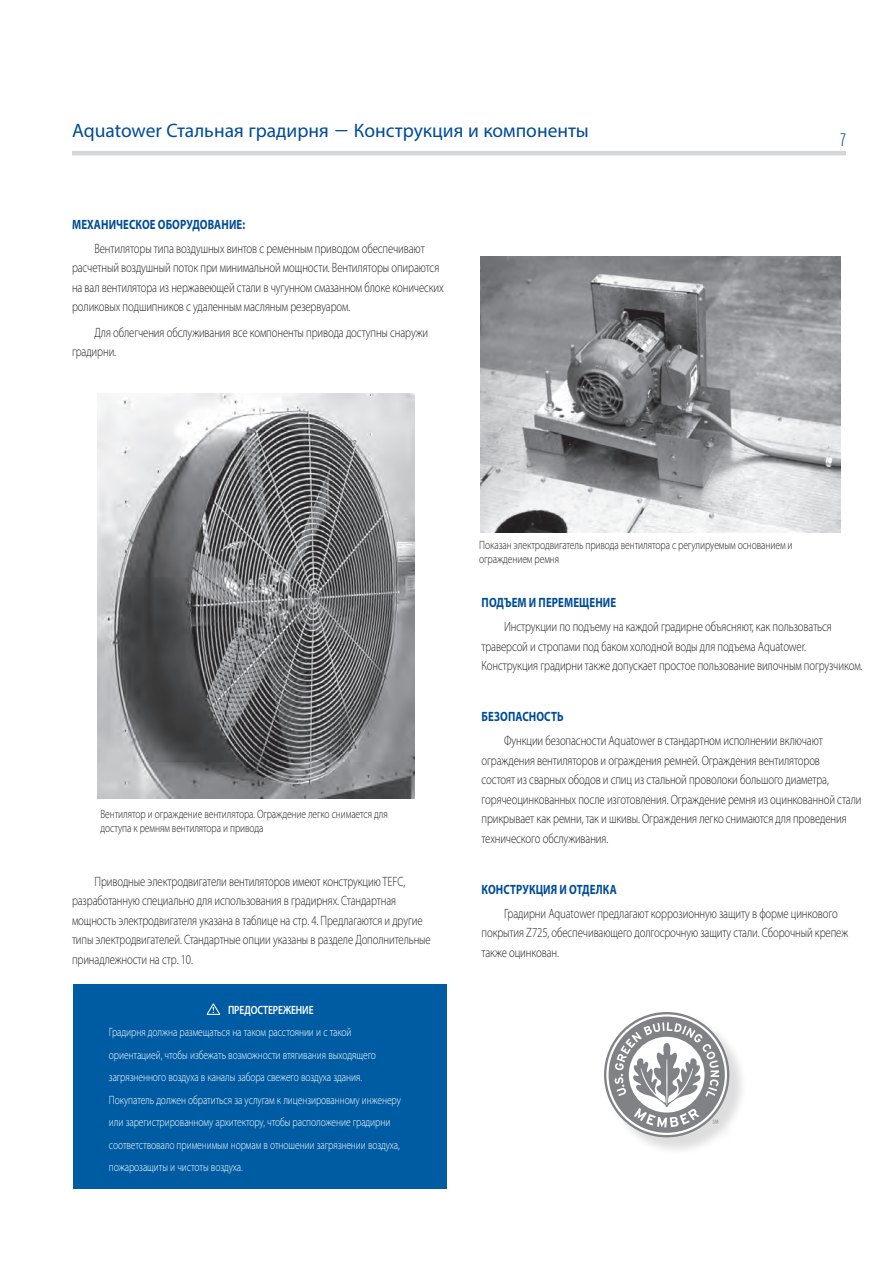
<style>
.page{position:relative;width:893px;height:1263px;background:#fff}
.page>*{position:absolute;margin:0;border:0;box-sizing:border-box;transform-origin:0 0}
.t1{font:19.5px "Myriad Pro";color:#004c97}
.t2{font:300 condensed 18px "Akzidenz Grotesk BE";color:#004c97}
.Body_text{font:300 13.5px/19.5px "Myriad Pro";letter-spacing:-.01em;color:#231f20;scale:.8 1}
.body{font:700 13.5px "Myriad Pro";letter-spacing:.01em;color:#004c97;scale:.8 1}
.t3{font:300 12px/22.5px "Myriad Pro";letter-spacing:-.01em;color:#fff;scale:.8 1}
.t4{font:300 12px/14.4px "Myriad Pro";letter-spacing:-.01em;color:#231f20;scale:.8 1}
.spec_value{font:600 12px "Myriad Pro";letter-spacing:-.01em;color:#fff;scale:.8 1}
.s1{font-family:"Akzidenz Grotesk BE";font-weight:300}
</style>
<div class="page">
<hr style="left:72px;top:151px;width:774px;height:4px;background:#d5d6d8">
<img style="left:480px;top:256px;width:360px;height:276px">
<img style="left:98px;top:394px;width:316px;height:405px">
<div style="left:606px;top:1014px;width:142px;height:142px;background:#231f20;opacity:.15"></div>
<svg style="left:604px;top:1012px;width:125px;height:125px"></svg>
<div style="left:73px;top:984px;width:373px;height:205px;background:#005ca2"></div>
<svg style="left:206px;top:1003px;width:15px;height:12px"></svg>
<h1 class="t1" style="left:72px;top:119px;width:518px">Aquatower Стальная градирня <span class="s1">—</span> Конструкция и компоненты</h1>
<p class="t2" style="left:840px;top:130px;width:8px">7</p>
<p class="body" style="left:72px;top:215px;width:218px">МЕХАНИЧЕСКОЕ ОБОРУДОВАНИЕ:</p>
<p class="Body_text" style="left:72px;top:238px;width:466px;text-indent:22px">Вентиляторы типа воздушных винтов с ременным приводом обеспечивают расчетный воздушный поток при минимальной мощности. Вентиляторы опираются на вал вентилятора из нержавеющей стали в чугунном смазанном блоке конических роликовых подшипников с удаленным масляным резервуаром.</p>
<p class="Body_text" style="left:72px;top:322px;width:447px;text-indent:22px">Для облегчения обслуживания все компоненты привода доступны снаружи градирни.</p>
<p class="t4" style="left:100px;top:807px;width:361px">Вентилятор и ограждение вентилятора. Ограждение легко снимается для доступа к ремням вентилятора и привода</p>
<p class="Body_text" style="left:72px;top:871px;width:450px;text-indent:22px">Приводные электродвигатели вентиляторов имеют конструкцию TEFC, разработанную специально для использования в градирнях. Стандартная мощность электродвигателя указана в таблице на стр. 4. Предлагаются и другие типы электродвигателей. Стандартные опции указаны в разделе Дополнительные принадлежности на стр. 10.</p>
<p class="spec_value" style="left:228px;top:1002px;width:108px">ПРЕДОСТЕРЕЖЕНИЕ</p>
<p class="t3" style="left:109px;top:1021px;width:366px">Градирня должна размещаться на таком расстоянии и с такой ориентацией, чтобы избежать возможности втягивания выходящего загрязненного воздуха в каналы забора свежего воздуха здания.<br>Покупатель должен обратиться за услугам к лицензированному инженеру или зарегистрированному архитектору, чтобы расположение градирни соответствовало применимым нормам в отношении загрязнении воздуха, пожарозащиты и чистоты воздуха.</p>
<p class="t4" style="left:479px;top:537px;width:393px">Показан электродвигатель привода вентилятора с регулируемым основанием и ограждением ремня</p>
<p class="body" style="left:482px;top:594px;width:170px">ПОДЪЕМ И ПЕРЕМЕЩЕНИЕ</p>
<p class="Body_text" style="left:482px;top:617px;width:478px;text-indent:22px">Инструкции по подъему на каждой градирне объясняют, как пользоваться траверсой и стропами под баком холодной воды для подъема Aquatower.<br>Конструкция градирни также допускает простое пользование вилочным погрузчиком.</p>
<p class="body" style="left:482px;top:708px;width:104px">БЕЗОПАСНОСТЬ</p>
<p class="Body_text" style="left:482px;top:731px;width:477px;text-indent:22px">Функции безопасности Aquatower в стандартном исполнении включают ограждения вентиляторов и ограждения ремней. Ограждения вентиляторов<br>состоят из сварных ободов и спиц из стальной проволоки большого диаметра, горячеоцинкованных после изготовления. Ограждение ремня из оцинкованной стали прикрывает как ремни, так и шкивы. Ограждения легко снимаются для проведения технического обслуживания.</p>
<p class="body" style="left:482px;top:880px;width:170px">КОНСТРУКЦИЯ И ОТДЕЛКА</p>
<p class="Body_text" style="left:482px;top:903px;width:460px;text-indent:22px">Градирни Aquatower предлагают коррозионную защиту в форме цинкового покрытия Z725, обеспечивающего долгосрочную защиту стали. Сборочный крепеж также оцинкован.</p>
</div>
